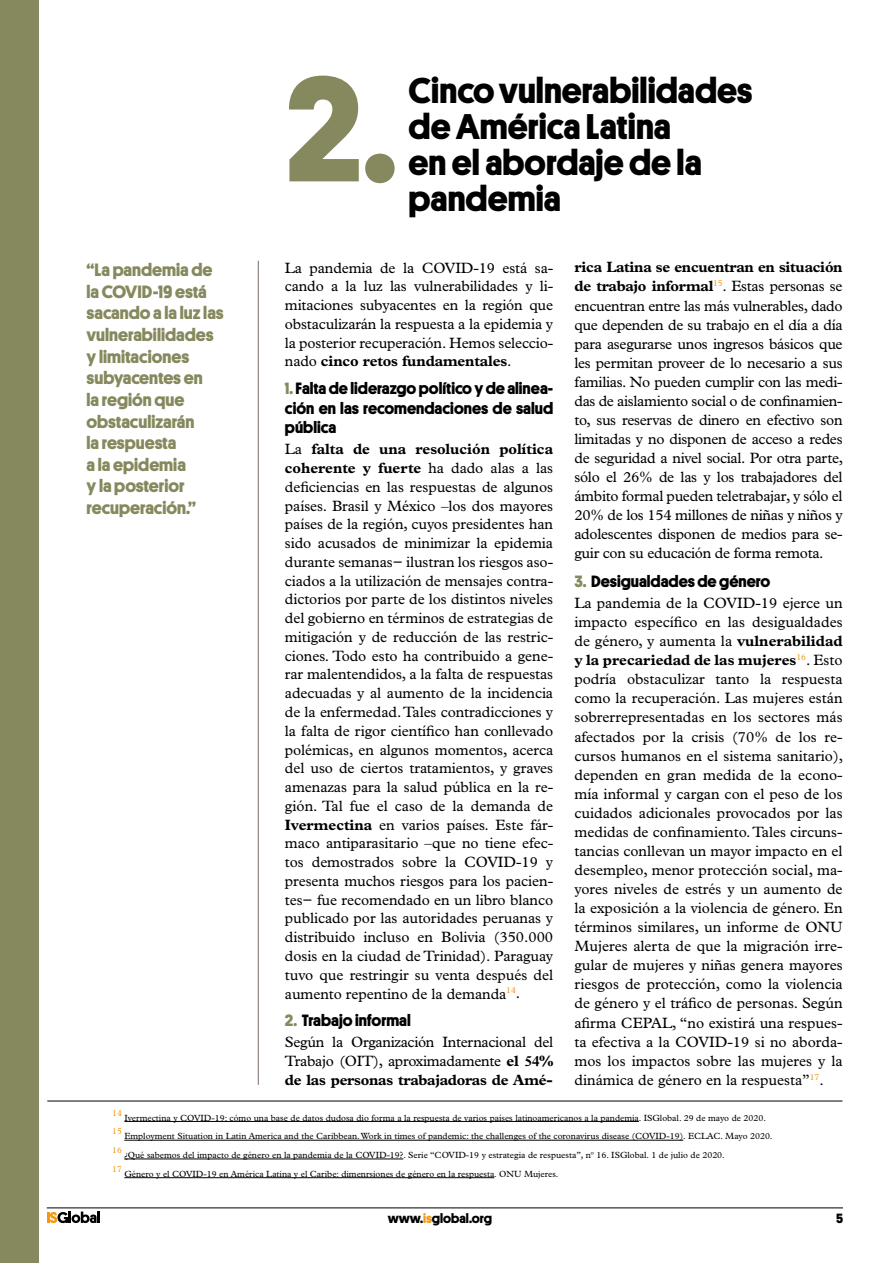
<style>
.page{position:relative;width:893px;height:1263px;background:#fff}
.page>*{position:absolute;margin:0;border:0;box-sizing:border-box;transform-origin:0 0}
.t1{font:700 150px "Platform";color:#86895d}
.t2{font:700 36px/36px "Platform";color:#000}
.t3{font:700 18px/21.6px "Platform";color:#86895d}
.t4{font:700 16.5px/19.5px "Platform";color:#000;text-align:justify}
.t5{font:15px/19px "Plantin";letter-spacing:-.01em;color:#000;text-align:justify}
.t6{font:700 13.5px "Platform";color:#000}
.t7{font:9px "Plantin";color:#000}
.t8{font:8.7px "Plantin";color:#f49712}
.s1{font-weight:700}
.s2{color:#86895d}
.s3{color:#f49712}
</style>
<div class="page">
<svg style="left:47px;top:1211px;width:53px;height:12px"></svg>
<hr style="left:47px;top:1207px;width:796px;height:1px;background:#000">
<div style="left:0;top:0;width:38px;height:1263px;background:#86895d"></div>
<hr style="left:258px;top:261px;width:1px;height:824px;background:#867b77">
<hr style="left:124px;top:1121px;width:515px;height:1px;background:#000">
<hr style="left:124px;top:1140px;width:559px;height:1px;background:#000">
<hr style="left:124px;top:1159px;width:279px;height:1px;background:#000">
<hr style="left:124px;top:1177px;width:370px;height:1px;background:#000">
<hr style="left:47px;top:1101px;width:795px;height:1px;background:#000">
<p class="t3" style="left:87px;top:258px;width:139px">“La pandemia de la COVID-19 está sacando a la luz las vulnerabilidades y limitaciones subyacentes en<br>la región que obstaculizarán<br>la respuesta<br>a la epidemia<br>y la posterior recuperación.”</p>
<h1 class="t1" style="left:285px;top:20px;width:113px">2.</h1>
<h2 class="t2" style="left:409px;top:71px;width:346px">Cinco vulnerabilidades de América Latina<br>en el abordaje de la pandemia</h2>
<p class="t5" style="left:285px;top:258px;width:270px">La pandemia de la COVID-19 está sa&shy;cando a la luz las vulnerabilidades y li&shy;mitaciones subyacentes en la región que obstaculizarán la respuesta a la epidemia y la posterior recuperación. Hemos seleccio&shy;nado <span class="s1">cinco retos fundamentales</span>.</p>
<p class="t4" style="left:285px;top:378px;width:270px"><span class="s2">1.</span> Falta de liderazgo político y de alinea&shy;ción en las recomendaciones de salud pública</p>
<p class="t5" style="left:285px;top:440px;width:270px">La <span class="s1">falta de una resolución política coherente y fuerte</span> ha dado alas a las deficiencias en las respuestas de algunos países. Brasil y México –los dos mayores países de la región, cuyos presidentes han sido acusados de minimizar la epidemia durante semanas− ilustran los riesgos aso&shy;ciados a la utilización de mensajes contra&shy;dictorios por parte de los distintos niveles del gobierno en términos de estrategias de mitigación y de reducción de las restric&shy;ciones. Todo esto ha contribuido a gene&shy;rar malentendidos, a la falta de respuestas adecuadas y al aumento de la incidencia de la enfermedad. Tales contradicciones y la falta de rigor científico han conllevado polémicas, en algunos momentos, acerca del uso de ciertos tratamientos, y graves amenazas para la salud pública en la re&shy;gión. Tal fue el caso de la demanda de <span class="s1">Ivermectina</span> en varios países. Este fár&shy;maco antiparasitario –que no tiene efec&shy;tos demostrados sobre la COVID-19 y presenta muchos riesgos para los pacien&shy;tes− fue recomendado en un libro blanco publicado por las autoridades peruanas y distribuido incluso en Bolivia (350.000 dosis en la ciudad de Trinidad). Paraguay tuvo que restringir su venta después del aumento repentino de la demanda<sup>14</sup>.</p>
<p class="t4" style="left:285px;top:1010px;width:127px"><span class="s2">2.</span> Trabajo informal</p>
<p class="t5" style="left:285px;top:1033px;width:270px">Según la Organización Internacional del Trabajo (OIT), aproximadamente <span class="s1">el 54% de las personas trabajadoras de Amé-</span></p>
<p class="t5" style="left:574px;top:258px;width:270px"><span class="s1">rica Latina se encuentran en situación de trabajo informal</span><sup>15</sup>. Estas personas se encuentran entre las más vulnerables, dado que dependen de su trabajo en el día a día para asegurarse unos ingresos básicos que les permitan proveer de lo necesario a sus familias. No pueden cumplir con las medi&shy;das de aislamiento social o de confinamien&shy;to, sus reservas de dinero en efectivo son limitadas y no disponen de acceso a redes de seguridad a nivel social. Por otra parte, sólo el 26% de las y los trabajadores del ámbito formal pueden teletrabajar, y sólo el 20% de los 154 millones de niñas y niños y adolescentes disponen de medios para se&shy;guir con su educación de forma remota.</p>
<p class="t4" style="left:574px;top:570px;width:197px"><span class="s2">3.</span> Desigualdades de género</p>
<p class="t5" style="left:574px;top:593px;width:270px">La pandemia de la COVID-19 ejerce un impacto específico en las desigualdades de género, y aumenta la <span class="s1">vulnerabilidad y la precariedad de las mujeres</span><sup>16</sup>. Esto podría obstaculizar tanto la respuesta como la recuperación. Las mujeres están sobrerrepresentadas en los sectores más afectados por la crisis (70% de los re&shy;cursos humanos en el sistema sanitario), dependen en gran medida de la econo&shy;mía informal y cargan con el peso de los cuidados adicionales provocados por las medidas de confinamiento. Tales circuns&shy;tancias conllevan un mayor impacto en el desempleo, menor protección social, ma&shy;yores niveles de estrés y un aumento de la exposición a la violencia de género. En términos similares, un informe de ONU Mujeres alerta de que la migración irre&shy;gular de mujeres y niñas genera mayores riesgos de protección, como la violencia de género y el tráfico de personas. Según afirma CEPAL, “no existirá una respues&shy;ta efectiva a la COVID-19 si no aborda&shy;mos los impactos sobre las mujeres y la dinámica de género en la respuesta”<sup>17</sup>.</p>
<p class="t8" style="left:112px;top:1108px;width:11px">14</p>
<p class="t7" style="left:124px;top:1112px;width:643px">Ivermectina y COVID-19: cómo una base de datos dudosa dio forma a la respuesta de varios países latinoamericanos a la pandemia. ISGlobal. 29 de mayo de 2020.</p>
<p class="t8" style="left:112px;top:1126px;width:11px">15</p>
<p class="t7" style="left:124px;top:1131px;width:650px">Employment Situation in Latin America and the Caribbean. Work in times of pandemic: the challenges of the coronavirus disease (COVID-19). ECLAC. Mayo 2020.</p>
<p class="t8" style="left:112px;top:1145px;width:11px">16</p>
<p class="t7" style="left:124px;top:1150px;width:602px">¿Qué sabemos del impacto de género en la pandemia de la COVID-19?. Serie “COVID-19 y estrategia de respuesta”, nº 16. ISGlobal. 1 de julio de 2020.</p>
<p class="t8" style="left:112px;top:1164px;width:11px">17</p>
<p class="t7" style="left:124px;top:1168px;width:436px">Género y el COVID-19 en América Latina y el Caribe: dimenrsiones de género en la respuesta. ONU Mujeres.</p>
<p class="t6" style="left:388px;top:1208px;width:106px">www.<span class="s3">is</span>global.org</p>
<p class="t6" style="left:836px;top:1208px;width:9px">5</p>
</div>
